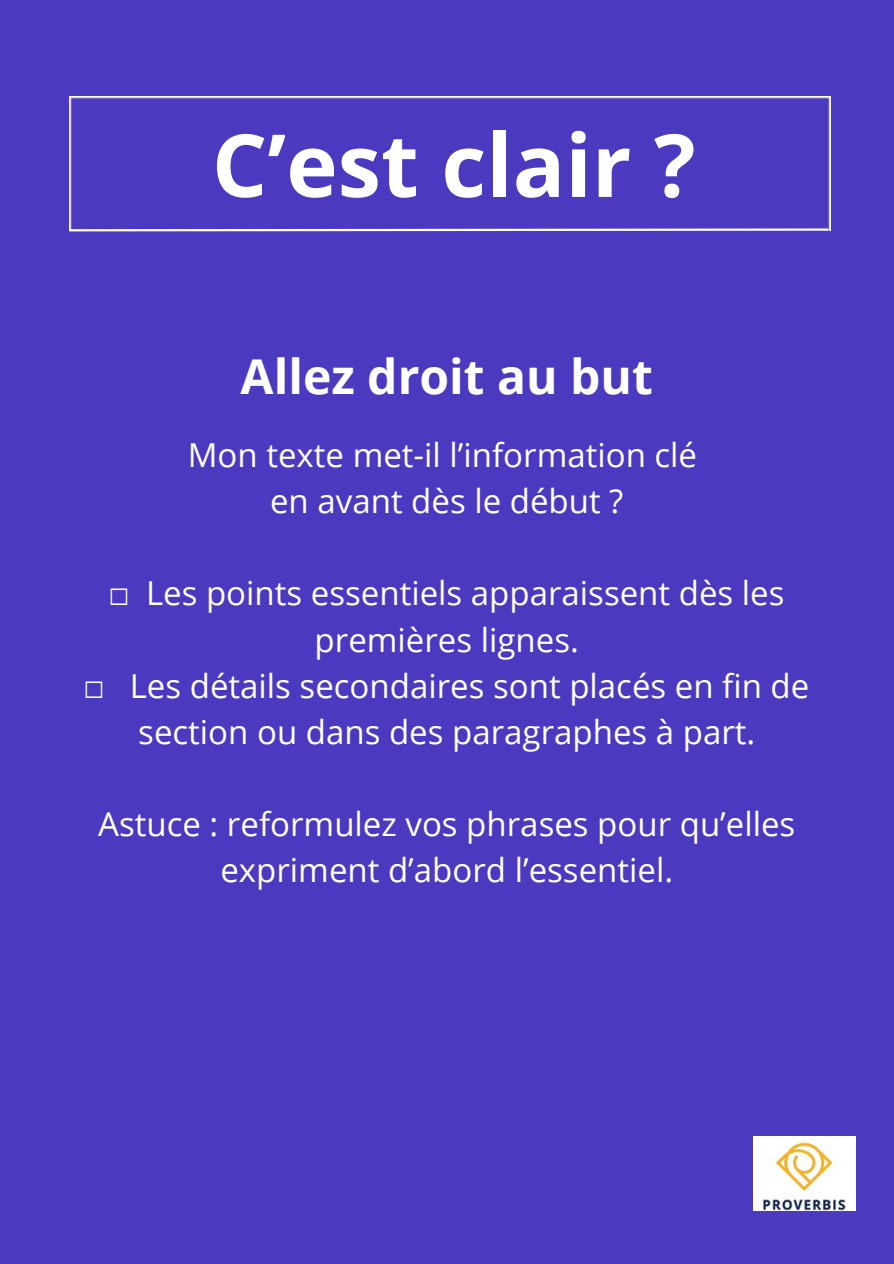
<style>
.page{position:relative;width:894px;height:1264px;background:#fff}
.page>*{position:absolute;margin:0;border:0;box-sizing:border-box;transform-origin:0 0}
.t1{font:700 87px "Open Sans";color:#fff}
.t2{font:700 48px "Open Sans";color:#fff}
.t3{font:33px/46.2px "Open Sans";color:#fff;text-align:center}
.s1{font-family:"Free Mono"}
</style>
<div class="page">
<div style="left:0;top:0;width:893px;height:1263px;background:#4b39bf"></div>
<img style="left:69px;top:96px;width:761px;height:131px">
<svg style="left:69px;top:227px;width:761px;height:5px"></svg>
<img style="left:753px;top:1136px;width:102px;height:74px">
<h1 class="t1" style="left:212px;top:104px;width:485px">C’est clair ?</h1>
<h2 class="t2" style="left:240px;top:343px;width:414px">Allez droit au but</h2>
<p class="t3" style="left:188px;top:431px;width:510px">Mon texte met-il l’information clé</p>
<p class="t3" style="left:270px;top:477px;width:355px">en avant dès le début ?</p>
<p class="t3" style="left:109px;top:569px;width:676px"><span class="s1">☐</span> Les points essentiels apparaissent dès les premières lignes.</p>
<p class="t3" style="left:84px;top:662px;width:726px"><span class="s1">☐</span> Les détails secondaires sont placés en fin de section ou dans des paragraphes à part.</p>
<p class="t3" style="left:98px;top:800px;width:698px">Astuce : reformulez vos phrases pour qu’elles expriment d’abord l’essentiel.</p>
</div>
